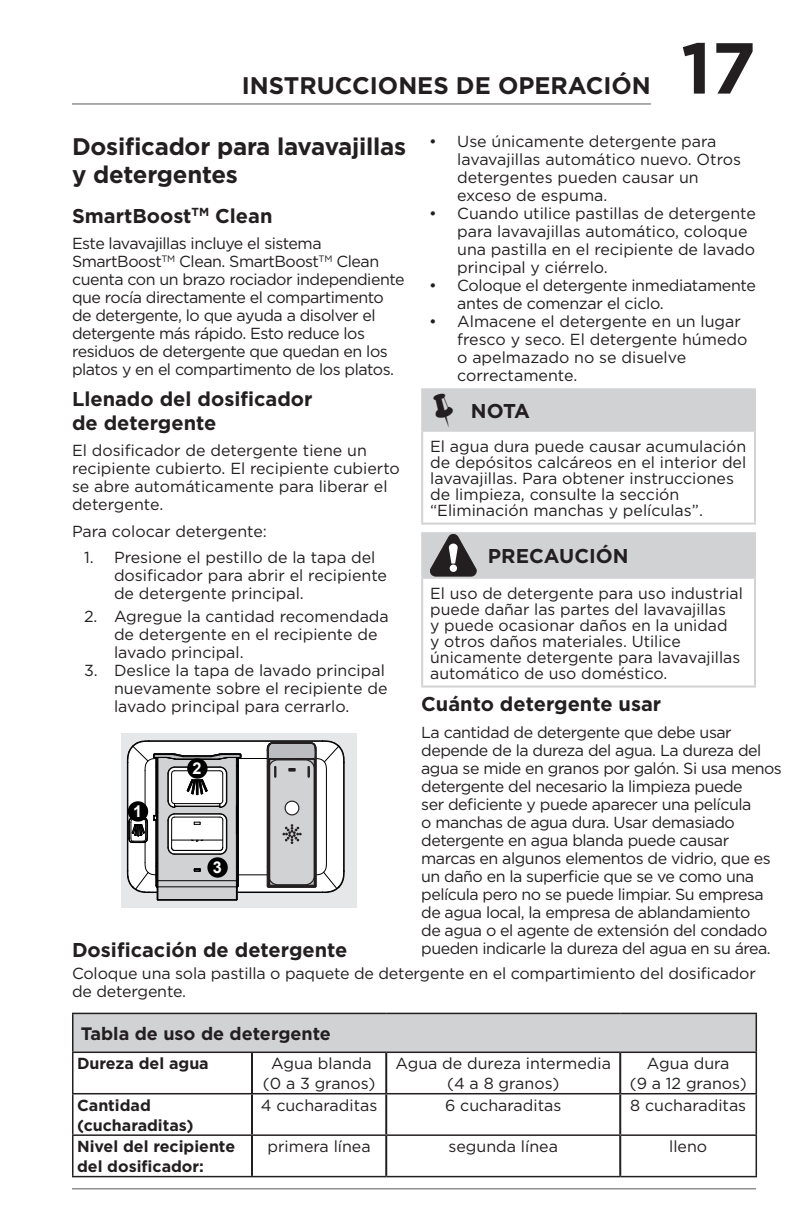
<style>
.page{position:relative;width:792px;height:1224px;background:#fff}
.page>*{position:absolute;margin:0;border:0;box-sizing:border-box;transform-origin:0 0}
.t1{font:700 72px "Gotham";color:#231f20}
.ID_Major_Heading{font:700 24px/28px "Gotham";letter-spacing:-.01em;color:#231f20}
.ID_Heading_Odd__Cont{font:700 24px "Gotham";color:#231f20}
.ID_1st_Level_Sub_Hea{font:700 20px/24px "Gotham";color:#231f20}
.ID_Warning_Note_Head{font:700 20px "Gotham";color:#231f20}
.ID_Body_Text{font:700 18px "Gotham";color:#231f20}
.t2{font:700 16.2px "Arial";color:#fff}
.ID_Body_Text-2{font:16px/18px "Gotham";letter-spacing:-.02em;color:#231f20}
.ID_Body_Text-3{font:16px/18px "Gotham";color:#231f20}
.ID_Caution_Warning_D{font:16px/16px "Gotham";color:#231f20}
.ID_Body_Text-4{font:700 16px/20px "Gotham";color:#231f20}
</style>
<div class="page">
<hr style="left:72px;top:103px;width:579px;height:2px;background:#231f20">
<hr style="left:72px;top:1188px;width:684px;height:2px;background:#231f20">
<div style="left:122px;top:733px;width:235px;height:174px;background:#e6e7e8"></div>
<svg style="left:127px;top:740px;width:218px;height:161px;background:#c4c4c5"></svg>
<div style="left:128px;top:801px;width:20px;height:21px;background:#000;border-radius:50%"></div>
<div style="left:187px;top:758px;width:21px;height:21px;background:#000;border-radius:50%"></div>
<div style="left:207px;top:857px;width:21px;height:21px;background:#000;border-radius:50%"></div>
<hr style="left:754px;top:579px;width:2px;height:107px;background:#d1d2d4">
<hr style="left:421px;top:532px;width:59px;height:2px;background:#d1d2d4">
<hr style="left:421px;top:534px;width:2px;height:43px;background:#d1d2d4">
<hr style="left:480px;top:532px;width:276px;height:2px;background:#d1d2d4">
<hr style="left:754px;top:534px;width:2px;height:43px;background:#d1d2d4">
<hr style="left:421px;top:577px;width:59px;height:2px;background:#d1d2d4">
<hr style="left:421px;top:579px;width:2px;height:107px;background:#d1d2d4">
<hr style="left:480px;top:577px;width:276px;height:2px;background:#d1d2d4">
<hr style="left:421px;top:686px;width:59px;height:2px;background:#d1d2d4">
<hr style="left:480px;top:686px;width:276px;height:2px;background:#d1d2d4">
<svg style="left:423px;top:534px;width:331px;height:43px;background:#c4c4c6"></svg>
<hr style="left:754px;top:432px;width:2px;height:91px;background:#d1d2d4">
<hr style="left:421px;top:388px;width:42px;height:2px;background:#d1d2d4">
<hr style="left:421px;top:390px;width:2px;height:40px;background:#d1d2d4">
<hr style="left:463px;top:388px;width:293px;height:2px;background:#d1d2d4">
<hr style="left:754px;top:390px;width:2px;height:40px;background:#d1d2d4">
<hr style="left:421px;top:430px;width:42px;height:2px;background:#d1d2d4">
<hr style="left:421px;top:432px;width:2px;height:91px;background:#d1d2d4">
<hr style="left:463px;top:430px;width:293px;height:2px;background:#d1d2d4">
<hr style="left:421px;top:523px;width:42px;height:2px;background:#d1d2d4">
<hr style="left:463px;top:523px;width:293px;height:2px;background:#d1d2d4">
<div style="left:73px;top:1013px;width:683px;height:39px;background:#d1d2d4"></div>
<hr style="left:251px;top:1053px;width:2px;height:40px;background:#231f20">
<hr style="left:385px;top:1053px;width:2px;height:40px;background:#231f20">
<hr style="left:619px;top:1053px;width:2px;height:40px;background:#231f20">
<hr style="left:251px;top:1094px;width:2px;height:40px;background:#231f20">
<hr style="left:385px;top:1094px;width:2px;height:40px;background:#231f20">
<hr style="left:619px;top:1094px;width:2px;height:40px;background:#231f20">
<hr style="left:251px;top:1136px;width:2px;height:40px;background:#231f20">
<hr style="left:385px;top:1136px;width:2px;height:40px;background:#231f20">
<hr style="left:619px;top:1136px;width:2px;height:40px;background:#231f20">
<hr style="left:756px;top:1014px;width:1px;height:38px;background:#231f20">
<hr style="left:72px;top:1013px;width:180px;height:1px;background:#231f20">
<hr style="left:72px;top:1014px;width:2px;height:38px;background:#231f20">
<hr style="left:252px;top:1013px;width:134px;height:1px;background:#231f20">
<hr style="left:386px;top:1013px;width:234px;height:1px;background:#231f20">
<hr style="left:620px;top:1013px;width:137px;height:1px;background:#231f20">
<hr style="left:72px;top:1052px;width:180px;height:1px;background:#231f20">
<hr style="left:72px;top:1053px;width:2px;height:40px;background:#231f20">
<hr style="left:252px;top:1052px;width:134px;height:1px;background:#231f20">
<hr style="left:386px;top:1052px;width:234px;height:1px;background:#231f20">
<hr style="left:620px;top:1052px;width:137px;height:1px;background:#231f20">
<hr style="left:756px;top:1053px;width:1px;height:40px;background:#231f20">
<hr style="left:72px;top:1093px;width:180px;height:1px;background:#231f20">
<hr style="left:72px;top:1094px;width:2px;height:40px;background:#231f20">
<hr style="left:252px;top:1093px;width:134px;height:1px;background:#231f20">
<hr style="left:386px;top:1093px;width:234px;height:1px;background:#231f20">
<hr style="left:620px;top:1093px;width:137px;height:1px;background:#231f20">
<hr style="left:756px;top:1094px;width:1px;height:40px;background:#231f20">
<hr style="left:72px;top:1134px;width:180px;height:2px;background:#231f20">
<hr style="left:72px;top:1136px;width:2px;height:40px;background:#231f20">
<hr style="left:252px;top:1134px;width:134px;height:2px;background:#231f20">
<hr style="left:386px;top:1134px;width:234px;height:2px;background:#231f20">
<hr style="left:620px;top:1134px;width:137px;height:2px;background:#231f20">
<hr style="left:756px;top:1136px;width:1px;height:40px;background:#231f20">
<hr style="left:72px;top:1176px;width:180px;height:1px;background:#231f20">
<hr style="left:252px;top:1176px;width:134px;height:1px;background:#231f20">
<hr style="left:386px;top:1176px;width:234px;height:1px;background:#231f20">
<hr style="left:620px;top:1176px;width:137px;height:1px;background:#231f20">
<div style="left:423px;top:390px;width:331px;height:40px;background:#d1d2d4"></div>
<p class="ID_Heading_Odd__Cont" style="left:242px;top:70px;width:411px">INSTRUCCIONES DE OPERACIÓN</p>
<h1 class="t1" style="left:681px;top:20px;width:76px">17</h1>
<p class="ID_Major_Heading" style="left:72px;top:132px;width:336px">Dosificador para lavavajillas y detergentes</p>
<p class="ID_1st_Level_Sub_Hea" style="left:72px;top:203px;width:202px">SmartBoost<sup>TM</sup> Clean</p>
<p class="ID_Body_Text-2" style="left:72px;top:234px;width:334px">Este lavavajillas incluye el sistema SmartBoost<sup>TM</sup> Clean. SmartBoost<sup>TM</sup> Clean cuenta con un brazo rociador independiente que rocía directamente el compartimento de detergente, lo que ayuda a disolver el detergente más rápido. Esto reduce los residuos de detergente que quedan en los platos y en el compartimento de los platos.</p>
<p class="ID_Body_Text-3" style="left:457px;top:132px;width:285px;text-indent:-28px">• Use únicamente detergente para lavavajillas automático nuevo. Otros detergentes pueden causar un exceso de espuma.</p>
<p class="ID_Body_Text-3" style="left:457px;top:204px;width:300px;text-indent:-28px">• Cuando utilice pastillas de detergente para lavavajillas automático, coloque una pastilla en el recipiente de lavado principal y ciérrelo.</p>
<p class="ID_Body_Text-2" style="left:457px;top:276px;width:300px;text-indent:-28px">• Coloque el detergente inmediatamente antes de comenzar el ciclo.</p>
<p class="ID_Body_Text-3" style="left:457px;top:312px;width:292px;text-indent:-28px">• Almacene el detergente en un lugar fresco y seco. El detergente húmedo o apelmazado no se disuelve correctamente.</p>
<p class="ID_1st_Level_Sub_Hea" style="left:72px;top:386px;width:242px">Llenado del dosificador de detergente</p>
<p class="ID_Body_Text-3" style="left:72px;top:441px;width:329px">El dosificador de detergente tiene un recipiente cubierto. El recipiente cubierto se abre automáticamente para liberar el detergente.</p>
<p class="ID_Body_Text-3" style="left:72px;top:522px;width:197px">Para colocar detergente:</p>
<p class="ID_Body_Text-3" style="left:114px;top:548px;width:275px;text-indent:-30px">1. Presione el pestillo de la tapa del dosificador para abrir el recipiente de detergente principal.</p>
<p class="ID_Body_Text-3" style="left:114px;top:607px;width:276px;text-indent:-30px">2. Agregue la cantidad recomendada de detergente en el recipiente de lavado principal.</p>
<p class="ID_Body_Text-3" style="left:114px;top:661px;width:275px;text-indent:-30px">3. Deslice la tapa de lavado principal nuevamente sobre el recipiente de lavado principal para cerrarlo.</p>
<p class="ID_Warning_Note_Head" style="left:471px;top:398px;width:61px">NOTA</p>
<p class="ID_Caution_Warning_D" style="left:430px;top:438px;width:318px">El agua dura puede causar acumulación de depósitos calcáreos en el interior del lavavajillas. Para obtener instrucciones de limpieza, consulte la sección “Eliminación manchas y películas”.</p>
<p class="ID_Warning_Note_Head" style="left:488px;top:543px;width:142px">PRECAUCIÓN</p>
<p class="ID_Caution_Warning_D" style="left:430px;top:585px;width:314px">El uso de detergente para uso industrial puede dañar las partes del lavavajillas<br>y puede ocasionar daños en la unidad<br>y otros daños materiales. Utilice únicamente detergente para lavavajillas automático de uso doméstico.</p>
<p class="ID_1st_Level_Sub_Hea" style="left:421px;top:692px;width:242px">Cuánto detergente usar</p>
<p class="ID_Body_Text-2" style="left:421px;top:723px;width:362px">La cantidad de detergente que debe usar depende de la dureza del agua. La dureza del agua se mide en granos por galón. Si usa menos detergente del necesario la limpieza puede<br>ser deficiente y puede aparecer una película<br>o manchas de agua dura. Usar demasiado detergente en agua blanda puede causar marcas en algunos elementos de vidrio, que es un daño en la superficie que se ve como una película pero no se puede limpiar. Su empresa de agua local, la empresa de ablandamiento<br>de agua o el agente de extensión del condado pueden indicarle la dureza del agua en su área.</p>
<p class="t2" style="left:192px;top:757px;width:11px">2</p>
<p class="t2" style="left:133px;top:800px;width:11px">1</p>
<p class="t2" style="left:213px;top:856px;width:11px">3</p>
<p class="ID_1st_Level_Sub_Hea" style="left:72px;top:938px;width:277px">Dosificación de detergente</p>
<p class="ID_Body_Text-2" style="left:72px;top:964px;width:685px">Coloque una sola pastilla o paquete de detergente en el compartimiento del dosificador de detergente.</p>
<p class="ID_Body_Text" style="left:81px;top:1022px;width:252px">Tabla de uso de detergente</p>
<p class="ID_Body_Text-4" style="left:77px;top:1054px;width:133px">Dureza del agua</p>
<p class="ID_Body_Text-3" style="left:263px;top:1053px;width:114px;line-height:20px;text-align:center">Agua blanda (0 a 3 granos)</p>
<p class="ID_Body_Text-3" style="left:395px;top:1053px;width:217px;line-height:20px;text-align:center">Agua de dureza intermedia (4 a 8 granos)</p>
<p class="ID_Body_Text-3" style="left:630px;top:1053px;width:119px;line-height:20px;text-align:center">Agua dura<br>(9 a 12 granos)</p>
<p class="ID_Body_Text-4" style="left:77px;top:1095px;width:118px">Cantidad (cucharaditas)</p>
<p class="ID_Body_Text-3" style="left:261px;top:1096px;width:118px">4 cucharaditas</p>
<p class="ID_Body_Text-3" style="left:445px;top:1096px;width:118px">6 cucharaditas</p>
<p class="ID_Body_Text-3" style="left:630px;top:1096px;width:117px">8 cucharaditas</p>
<p class="ID_Body_Text-4" style="left:77px;top:1137px;width:160px">Nivel del recipiente del dosificador:</p>
<p class="ID_Body_Text-3" style="left:268px;top:1137px;width:105px">primera línea</p>
<p class="ID_Body_Text-3" style="left:449px;top:1137px;width:111px">segunda línea</p>
<p class="ID_Body_Text-2" style="left:669px;top:1137px;width:40px">lleno</p>
</div>
